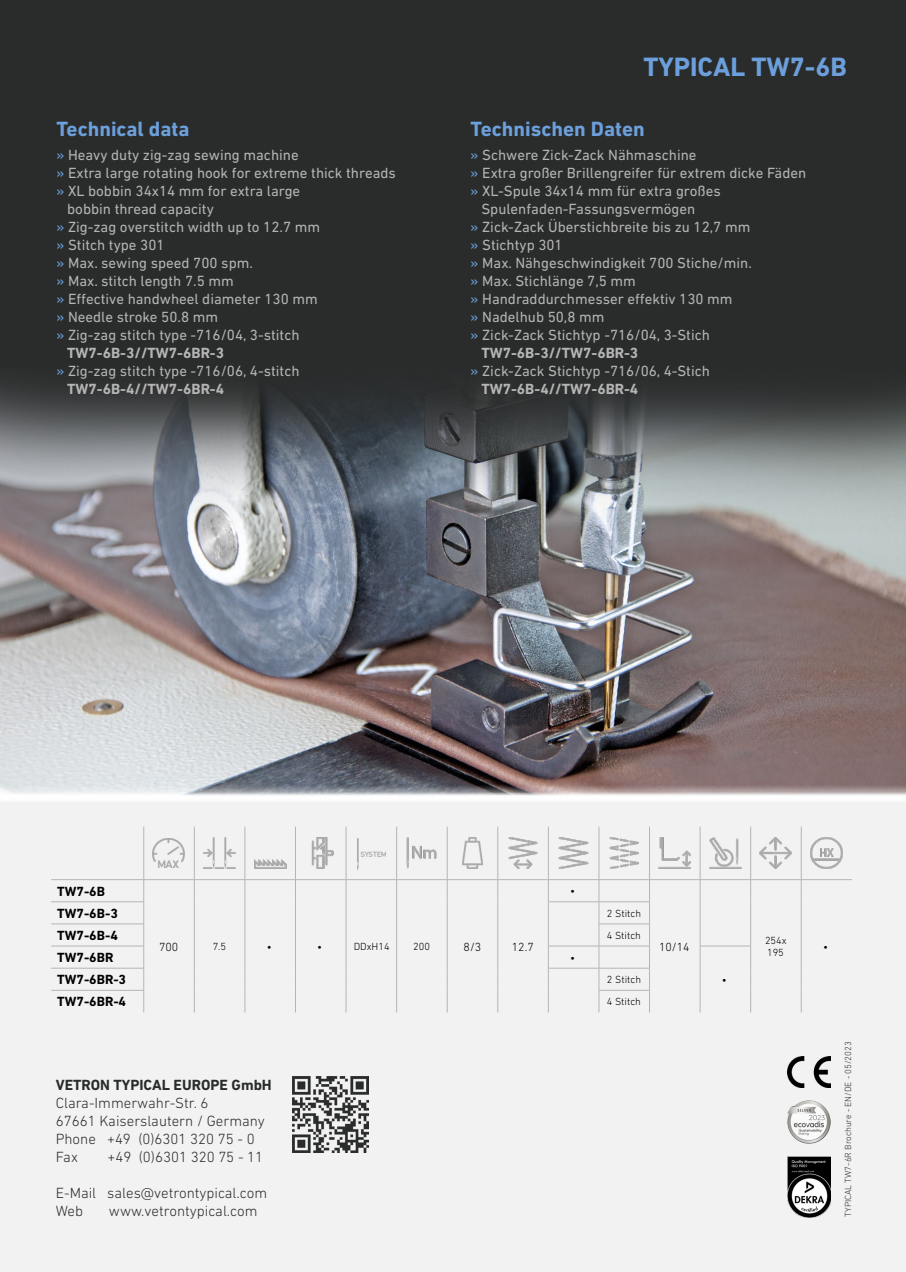
<style>
.page{position:relative;width:906px;height:1272px;background:#fff}
.page>*{position:absolute;margin:0;border:0;box-sizing:border-box;transform-origin:0 0}
.t1{font:700 27px "DIN Next LT Pro";color:#6ca0dc}
.t2{font:700 21px "DIN Next LT Pro";color:#6ca0dc}
.t3{font:15px "DIN Next LT Pro";color:#b5b4b4}
.t4{font:300 15px/18px "DIN Next LT Pro";color:#2a2c2c}
.t5{font:700 15px "DIN Next LT Pro";color:#b5b4b4}
.t6{font:700 15px "DIN Next LT Pro";color:#2a2c2c}
.t7{font:700 13.5px "DIN Next LT Pro";color:#000}
.t8{font:300 12px "DIN Next LT Pro";color:#000}
.t9{font:300 10.5px/12.6px "DIN Next LT Pro";color:#000}
.t10{font:300 9px "DIN Next LT Pro";color:#2f3234}
.s1{color:#6ca0dc}
</style>
<div class="page">
<div style="left:0;top:0;width:906px;height:360px;background:#2a2c2c"></div>
<img style="left:0;top:360px;width:906px;height:316px">
<img style="left:0;top:676px;width:906px;height:595px">
<img style="left:787px;top:1100px;width:43px;height:43px">
<img style="left:787px;top:1156px;width:43px;height:60px">
<img style="left:787px;top:1056px;width:43px;height:31px">
<img style="left:293px;top:1076px;width:75px;height:76px">
<hr style="left:194px;top:826px;width:1px;height:53px;background:#b5b5b5">
<hr style="left:245px;top:826px;width:1px;height:53px;background:#b5b5b5">
<hr style="left:295px;top:826px;width:1px;height:53px;background:#b5b5b5">
<hr style="left:346px;top:826px;width:1px;height:53px;background:#b5b5b5">
<hr style="left:396px;top:826px;width:1px;height:53px;background:#b5b5b5">
<hr style="left:447px;top:826px;width:1px;height:53px;background:#b5b5b5">
<hr style="left:497px;top:826px;width:1px;height:53px;background:#b5b5b5">
<hr style="left:548px;top:826px;width:1px;height:53px;background:#b5b5b5">
<hr style="left:598px;top:826px;width:1px;height:53px;background:#b5b5b5">
<hr style="left:649px;top:826px;width:1px;height:53px;background:#b5b5b5">
<hr style="left:700px;top:826px;width:1px;height:53px;background:#b5b5b5">
<hr style="left:750px;top:826px;width:1px;height:53px;background:#b5b5b5">
<hr style="left:801px;top:826px;width:1px;height:53px;background:#b5b5b5">
<svg style="left:194px;top:880px;width:1px;height:132px"></svg>
<svg style="left:245px;top:880px;width:1px;height:132px"></svg>
<svg style="left:295px;top:880px;width:1px;height:132px"></svg>
<svg style="left:346px;top:880px;width:1px;height:132px"></svg>
<svg style="left:396px;top:880px;width:1px;height:132px"></svg>
<svg style="left:447px;top:880px;width:1px;height:132px"></svg>
<svg style="left:497px;top:880px;width:1px;height:132px"></svg>
<svg style="left:548px;top:880px;width:1px;height:132px"></svg>
<svg style="left:598px;top:880px;width:1px;height:132px"></svg>
<hr style="left:143px;top:826px;width:1px;height:53px;background:#b5b5b5">
<hr style="left:144px;top:879px;width:50px;height:1px;background:#b5b5b5">
<hr style="left:194px;top:879px;width:51px;height:1px;background:#b5b5b5">
<hr style="left:245px;top:879px;width:50px;height:1px;background:#b5b5b5">
<hr style="left:295px;top:879px;width:51px;height:1px;background:#b5b5b5">
<hr style="left:346px;top:879px;width:51px;height:1px;background:#b5b5b5">
<hr style="left:397px;top:879px;width:50px;height:1px;background:#b5b5b5">
<hr style="left:447px;top:879px;width:51px;height:1px;background:#b5b5b5">
<hr style="left:498px;top:879px;width:50px;height:1px;background:#b5b5b5">
<hr style="left:548px;top:879px;width:51px;height:1px;background:#b5b5b5">
<hr style="left:599px;top:879px;width:50px;height:1px;background:#b5b5b5">
<hr style="left:649px;top:879px;width:51px;height:1px;background:#b5b5b5">
<hr style="left:700px;top:879px;width:50px;height:1px;background:#b5b5b5">
<hr style="left:750px;top:879px;width:51px;height:1px;background:#b5b5b5">
<hr style="left:548px;top:901px;width:51px;height:1px;background:#b5b5b5">
<hr style="left:599px;top:901px;width:50px;height:1px;background:#b5b5b5">
<hr style="left:599px;top:923px;width:50px;height:1px;background:#b5b5b5">
<hr style="left:548px;top:945px;width:51px;height:1px;background:#b5b5b5">
<hr style="left:599px;top:945px;width:50px;height:1px;background:#b5b5b5">
<hr style="left:700px;top:945px;width:51px;height:1px;background:#b5b5b5">
<hr style="left:548px;top:967px;width:51px;height:1px;background:#b5b5b5">
<hr style="left:599px;top:967px;width:50px;height:1px;background:#b5b5b5">
<hr style="left:599px;top:990px;width:50px;height:1px;background:#b5b5b5">
<hr style="left:801px;top:879px;width:51px;height:1px;background:#b5b5b5">
<svg style="left:649px;top:880px;width:1px;height:132px"></svg>
<svg style="left:700px;top:880px;width:1px;height:132px"></svg>
<svg style="left:750px;top:880px;width:1px;height:132px"></svg>
<svg style="left:801px;top:880px;width:1px;height:132px"></svg>
<hr style="left:51px;top:879px;width:93px;height:1px;background:#b5b5b5">
<hr style="left:51px;top:901px;width:93px;height:1px;background:#b5b5b5">
<hr style="left:51px;top:923px;width:93px;height:1px;background:#b5b5b5">
<hr style="left:51px;top:945px;width:93px;height:1px;background:#b5b5b5">
<hr style="left:51px;top:967px;width:93px;height:1px;background:#b5b5b5">
<hr style="left:51px;top:990px;width:93px;height:1px;background:#b5b5b5">
<svg style="left:143px;top:880px;width:1px;height:132px"></svg>
<img style="left:153px;top:837px;width:32px;height:32px">
<img style="left:203px;top:837px;width:32px;height:32px">
<img style="left:254px;top:837px;width:32px;height:32px">
<img style="left:305px;top:837px;width:31px;height:32px">
<img style="left:355px;top:838px;width:32px;height:32px">
<img style="left:406px;top:837px;width:32px;height:32px">
<img style="left:456px;top:837px;width:32px;height:32px">
<img style="left:507px;top:837px;width:32px;height:32px">
<img style="left:557px;top:837px;width:32px;height:32px">
<img style="left:608px;top:837px;width:32px;height:32px">
<img style="left:659px;top:837px;width:31px;height:32px">
<img style="left:709px;top:837px;width:32px;height:32px">
<img style="left:760px;top:837px;width:32px;height:32px">
<img style="left:810px;top:837px;width:32px;height:32px">
<h1 class="t1" style="left:643px;top:51px;width:205px">TYPICAL TW7-6B</h1>
<h2 class="t2" style="left:56px;top:117px;width:135px">Technical data</h2>
<h2 class="t2" style="left:470px;top:117px;width:176px">Technischen Daten</h2>
<p class="t3" style="left:56px;top:146px;width:244px"><span class="s1">»</span> Heavy duty zig-zag sewing machine</p>
<p class="t3" style="left:56px;top:164px;width:341px"><span class="s1">»</span> Extra large rotating hook for extreme thick threads</p>
<p class="t3" style="left:56px;top:182px;width:245px"><span class="s1">»</span> XL bobbin 34x14 mm for extra large</p>
<p class="t3" style="left:67px;top:200px;width:148px">bobbin thread capacity</p>
<p class="t3" style="left:56px;top:218px;width:265px"><span class="s1">»</span> Zig-zag overstitch width up to 12.7 mm</p>
<p class="t3" style="left:56px;top:236px;width:110px"><span class="s1">»</span> Stitch type 301</p>
<p class="t3" style="left:56px;top:254px;width:198px"><span class="s1">»</span> Max. sewing speed 700 spm.</p>
<p class="t3" style="left:56px;top:272px;width:179px"><span class="s1">»</span> Max. stitch length 7.5 mm</p>
<p class="t3" style="left:56px;top:290px;width:263px"><span class="s1">»</span> Effective handwheel diameter 130 mm</p>
<p class="t3" style="left:56px;top:308px;width:163px"><span class="s1">»</span> Needle stroke 50.8 mm</p>
<p class="t3" style="left:56px;top:326px;width:245px"><span class="s1">»</span> Zig-zag stitch type -716/04, 3-stitch</p>
<p class="t5" style="left:67px;top:344px;width:158px">TW7-6B-3//TW7-6BR-3</p>
<p class="t3" style="left:56px;top:362px;width:245px"><span class="s1">»</span> Zig-zag stitch type -716/06, 4-stitch</p>
<p class="t5" style="left:67px;top:380px;width:158px">TW7-6B-4//TW7-6BR-4</p>
<p class="t3" style="left:470px;top:146px;width:227px"><span class="s1">»</span> Schwere Zick-Zack Nähmaschine</p>
<p class="t3" style="left:470px;top:164px;width:337px"><span class="s1">»</span> Extra großer Brillengreifer für extrem dicke Fäden</p>
<p class="t3" style="left:470px;top:182px;width:252px"><span class="s1">»</span> XL-Spule 34x14 mm für extra großes</p>
<p class="t3" style="left:481px;top:200px;width:215px">Spulenfaden-Fassungsvermögen</p>
<p class="t3" style="left:470px;top:218px;width:281px"><span class="s1">»</span> Zick-Zack Überstichbreite bis zu 12,7 mm</p>
<p class="t3" style="left:470px;top:236px;width:94px"><span class="s1">»</span> Stichtyp 301</p>
<p class="t3" style="left:470px;top:254px;width:283px"><span class="s1">»</span> Max. Nähgeschwindigkeit 700 Stiche/min.</p>
<p class="t3" style="left:470px;top:272px;width:167px"><span class="s1">»</span> Max. Stichlänge 7,5 mm</p>
<p class="t3" style="left:470px;top:290px;width:263px"><span class="s1">»</span> Handraddurchmesser effektiv 130 mm</p>
<p class="t3" style="left:470px;top:308px;width:135px"><span class="s1">»</span> Nadelhub 50,8 mm</p>
<p class="t3" style="left:470px;top:326px;width:241px"><span class="s1">»</span> Zick-Zack Stichtyp -716/04, 3-Stich</p>
<p class="t5" style="left:481px;top:344px;width:158px">TW7-6B-3//TW7-6BR-3</p>
<p class="t3" style="left:470px;top:362px;width:241px"><span class="s1">»</span> Zick-Zack Stichtyp -716/06, 4-Stich</p>
<p class="t5" style="left:481px;top:380px;width:158px">TW7-6B-4//TW7-6BR-4</p>
<p class="t7" style="left:57px;top:883px;width:49px">TW7-6B</p>
<p class="t8" style="left:570px;top:884px;width:7px">•</p>
<p class="t7" style="left:57px;top:905px;width:62px">TW7-6B-3</p>
<p class="t9" style="left:607px;top:906px;width:36px">2 Stitch</p>
<p class="t7" style="left:57px;top:927px;width:62px">TW7-6B-4</p>
<p class="t9" style="left:607px;top:928px;width:36px">4 Stitch</p>
<p class="t7" style="left:57px;top:949px;width:58px">TW7-6BR</p>
<p class="t8" style="left:570px;top:950px;width:7px">•</p>
<p class="t7" style="left:57px;top:971px;width:70px">TW7-6BR-3</p>
<p class="t9" style="left:607px;top:973px;width:36px">2 Stitch</p>
<p class="t8" style="left:722px;top:972px;width:7px">•</p>
<p class="t7" style="left:57px;top:993px;width:70px">TW7-6BR-4</p>
<p class="t9" style="left:607px;top:995px;width:36px">4 Stitch</p>
<p class="t8" style="left:659px;top:939px;width:32px">10/14</p>
<p class="t9" style="left:765px;top:933px;width:23px">254x<br>195</p>
<p class="t8" style="left:823px;top:939px;width:7px">•</p>
<p class="t8" style="left:159px;top:939px;width:21px">700</p>
<p class="t9" style="left:213px;top:940px;width:15px">7.5</p>
<p class="t8" style="left:267px;top:939px;width:7px">•</p>
<p class="t8" style="left:317px;top:939px;width:7px">•</p>
<p class="t9" style="left:354px;top:940px;width:37px">DDxH14</p>
<p class="t9" style="left:413px;top:940px;width:18px">200</p>
<p class="t8" style="left:463px;top:939px;width:19px">8/3</p>
<p class="t8" style="left:512px;top:939px;width:23px">12.7</p>
<p class="t6" style="left:56px;top:1075px;width:218px">VETRON TYPICAL EUROPE GmbH</p>
<p class="t4" style="left:56px;top:1093px;width:211px">Clara-Immerwahr-Str. 6<br>67661 Kaiserslautern / Germany<br>Phone +49 (0)6301 320 75 - 0<br>Fax</p>
<p class="t4" style="left:107px;top:1147px;width:157px">+49 (0)6301 320 75 - 11</p>
<p class="t4" style="left:56px;top:1183px;width:213px">E-Mail sales@vetrontypical.com<br>Web</p>
<p class="t4" style="left:109px;top:1201px;width:150px">www.vetrontypical.com</p>
<p class="t10" style="left:843px;top:1216px;width:177px;rotate:-90deg">TYPICAL TW7-6R Brochure - EN/DE - 05/2023</p>
</div>
